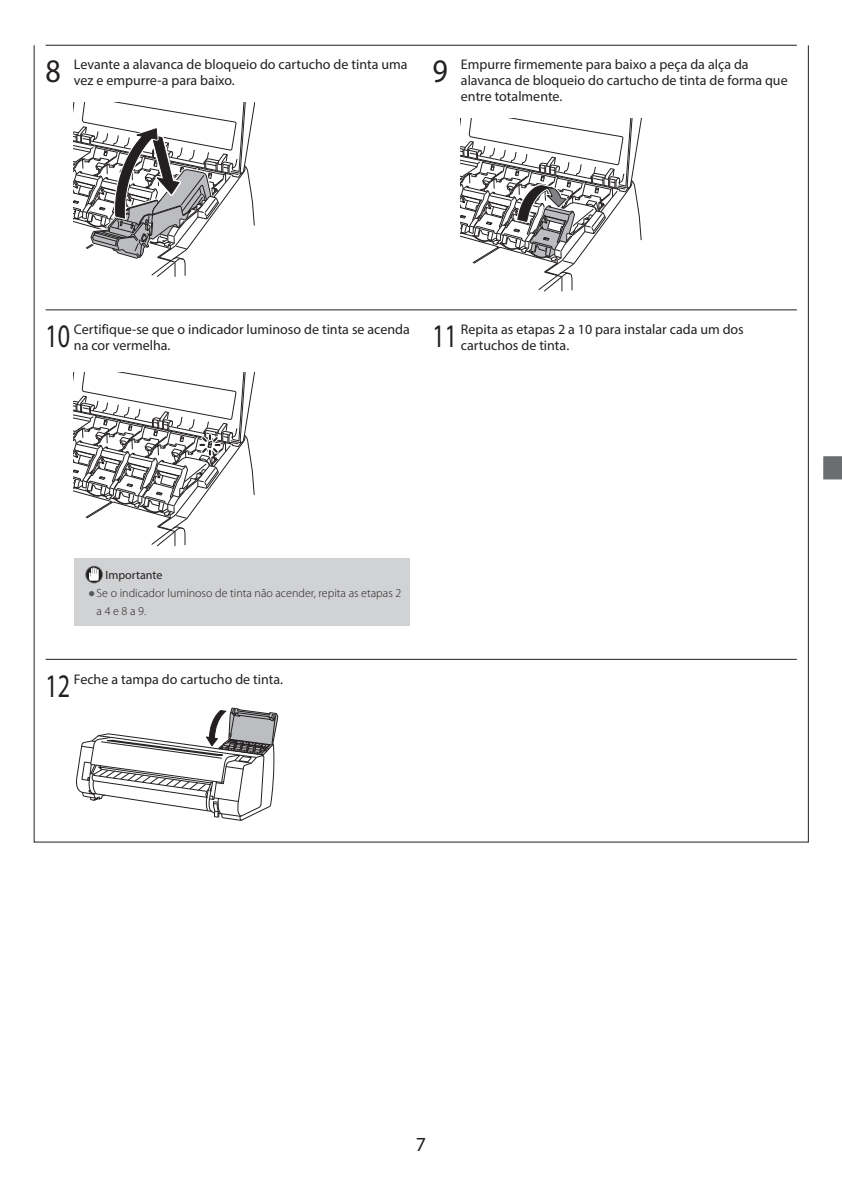
<style>
.page{position:relative;width:842px;height:1191px;background:#fff}
.page>*{position:absolute;margin:0;border:0;box-sizing:border-box;transform-origin:0 0}
.t1{font:33px "Myriad Pro";color:#231f20;scale:.73 1}
.t2{font:33px "Myriad Pro";color:#231f20;scale:.91 1}
.t3{font:20px "Myriad Pro";color:#231f20}
.t4{font:14px/15.6px "Myriad Pro";color:#231f20}
.t5{font:300 12px/17.5px "Myriad Pro";color:#231f20}
.t6{font:12px "Myriad Pro";color:#231f20}
.s1{font-family:"Arial";font-weight:400;color:#57585a}
</style>
<div class="page">
<svg style="left:74px;top:102px;width:181px;height:175px"></svg>
<svg style="left:461px;top:118px;width:181px;height:173px"></svg>
<hr style="left:46px;top:310px;width:751px;height:1px;background:#231f20">
<div style="left:74px;top:559px;width:336px;height:67px;background:#d1d2d4"></div>
<svg style="left:74px;top:373px;width:181px;height:173px"></svg>
<svg style="left:85px;top:566px;width:18px;height:17px"></svg>
<svg style="left:86px;top:566px;width:16px;height:16px"></svg>
<svg style="left:89px;top:567px;width:10px;height:14px"></svg>
<hr style="left:46px;top:659px;width:751px;height:1px;background:#231f20">
<svg style="left:76px;top:707px;width:203px;height:114px"></svg>
<svg style="left:823px;top:456px;width:19px;height:23px"></svg>
<h1 class="t2" style="left:46px;top:51px;width:18px">8</h1>
<p class="t4" style="left:74px;top:57px;width:335px">Levante a alavanca de bloqueio do cartucho de tinta uma vez e empurre-a para baixo.</p>
<h1 class="t2" style="left:433px;top:51px;width:18px">9</h1>
<p class="t4" style="left:461px;top:57px;width:328px">Empurre firmemente para baixo a peça da alça da alavanca de bloqueio do cartucho de tinta de forma que entre totalmente.</p>
<h1 class="t1" style="left:46px;top:316px;width:35px">10</h1>
<p class="t4" style="left:74px;top:321px;width:337px">Certifique-se que o indicador luminoso de tinta se acenda na cor vermelha.</p>
<h1 class="t1" style="left:433px;top:316px;width:35px">11</h1>
<p class="t4" style="left:461px;top:321px;width:284px">Repita as etapas 2 a 10 para instalar cada um dos cartuchos de tinta.</p>
<p class="t6" style="left:105px;top:567px;width:58px">Importante</p>
<p class="t5" style="left:97px;top:584px;width:306px;text-indent:-9px"><span class="s1">●</span> Se o indicador luminoso de tinta não acender, repita as etapas 2 a 4 e 8 a 9.</p>
<h1 class="t1" style="left:46px;top:665px;width:35px">12</h1>
<p class="t4" style="left:74px;top:671px;width:211px">Feche a tampa do cartucho de tinta.</p>
<h2 class="t3" style="left:416px;top:1132px;width:12px">7</h2>
</div>
